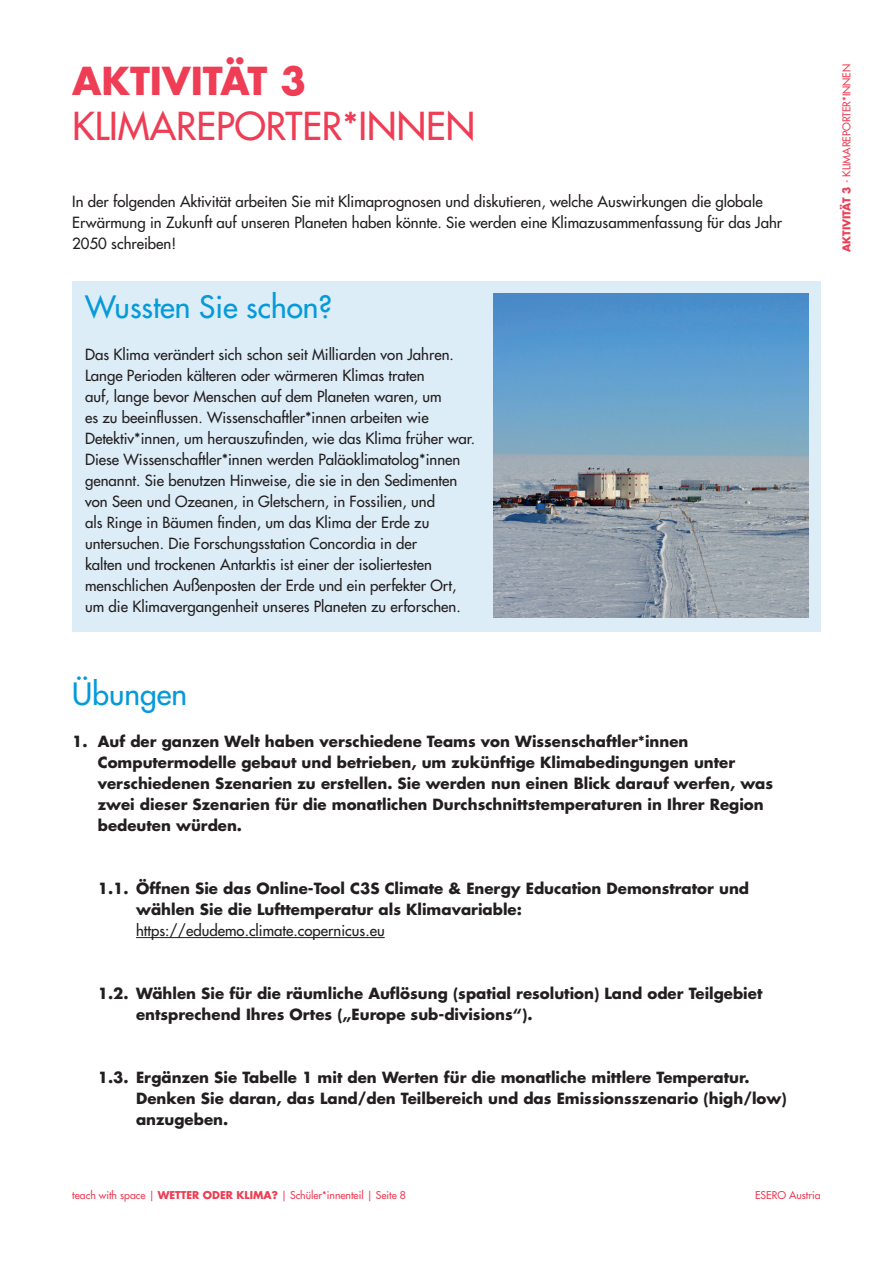
<style>
.page{position:relative;width:893px;height:1263px;background:#fff}
.page>*{position:absolute;margin:0;border:0;box-sizing:border-box;transform-origin:0 0}
.t1{font:500 37.5px "Futura Std";color:#ee3d54}
.t2{font:700 37.5px "Futura Std";color:#ee3d54}
.t3{font:500 30px "Futura Std";color:#069ad9}
.t4{font:500 15px/21px "Futura Std";color:#231f20}
.t5{font:700 15px/21px "Futura Std";color:#231f20}
.t6{font:500 10.5px "Futura Std";color:#ee3d54}
.s1{font-weight:700}
</style>
<div class="page">
<hr style="left:136px;top:937px;width:249px;height:1px;background:#231f20">
<div style="left:72px;top:281px;width:749px;height:350px;background:#ddedf8"></div>
<img style="left:494px;top:293px;width:314px;height:325px">
<h1 class="t2" style="left:72px;top:56px;width:235px">AKTIVITÄT 3</h1>
<h1 class="t1" style="left:72px;top:102px;width:404px">KLIMAREPORTER*INNEN</h1>
<p class="t4" style="left:72px;top:191px;width:711px">In der folgenden Aktivität arbeiten Sie mit Klimaprognosen und diskutieren, welche Auswirkungen die globale<br>Erwärmung in Zukunft auf unseren Planeten haben könnte. Sie werden eine Klimazusammenfassung für das Jahr<br>2050 schreiben!</p>
<h2 class="t3" style="left:85px;top:288px;width:249px">Wussten Sie schon?</h2>
<p class="t4" style="left:85px;top:344px;width:391px">Das Klima verändert sich schon seit Milliarden von Jahren.<br>Lange Perioden kälteren oder wärmeren Klimas traten<br>auf, lange bevor Menschen auf dem Planeten waren, um<br>es zu beeinflussen. Wissenschaftler*innen arbeiten wie Detektiv*innen, um herauszufinden, wie das Klima früher war.<br>Diese Wissenschaftler*innen werden Paläoklimatolog*innen genannt. Sie benutzen Hinweise, die sie in den Sedimenten von Seen und Ozeanen, in Gletschern, in Fossilien, und<br>als Ringe in Bäumen finden, um das Klima der Erde zu untersuchen. Die Forschungsstation Concordia in der<br>kalten und trockenen Antarktis ist einer der isoliertesten menschlichen Außenposten der Erde und ein perfekter Ort, um die Klimavergangenheit unseres Planeten zu erforschen.</p>
<h2 class="t3" style="left:72px;top:675px;width:116px">Übungen</h2>
<p class="t5" style="left:98px;top:731px;width:677px;text-indent:-26px">1. Auf der ganzen Welt haben verschiedene Teams von Wissenschaftler*innen Computermodelle gebaut und betrieben, um zukünftige Klimabedingungen unter verschiedenen Szenarien zu erstellen. Sie werden nun einen Blick darauf werfen, was zwei dieser Szenarien für die monatlichen Durchschnittstemperaturen in Ihrer Region bedeuten würden.</p>
<p class="t5" style="left:136px;top:878px;width:615px;text-indent:-38px">1.1. Öffnen Sie das Online-Tool C3S Climate &amp; Energy Education Demonstrator und wählen Sie die Lufttemperatur als Klimavariable:</p>
<p class="t4" style="left:136px;top:920px;width:250px">https://edudemo.climate.copernicus.eu</p>
<p class="t5" style="left:136px;top:983px;width:628px;text-indent:-38px">1.2. Wählen Sie für die räumliche Auflösung (spatial resolution) Land oder Teilgebiet entsprechend Ihres Ortes („Europe sub-divisions“).</p>
<p class="t5" style="left:136px;top:1067px;width:652px;text-indent:-38px">1.3. Ergänzen Sie Tabelle 1 mit den Werten für die monatliche mittlere Temperatur.<br>Denken Sie daran, das Land/den Teilbereich und das Emissionsszenario (high/low) anzugeben.</p>
<p class="t6" style="left:840px;top:252px;width:190px;rotate:-90deg"><span class="s1">AKTIVITÄT 3</span> - KLIMAREPORTER*INNEN</p>
<p class="t6" style="left:72px;top:1189px;width:335px">teach with space | <span class="s1">WETTER ODER KLIMA?</span> | Schüler*innenteil | Seite 8</p>
<p class="t6" style="left:755px;top:1189px;width:67px">ESERO Austria</p>
</div>
